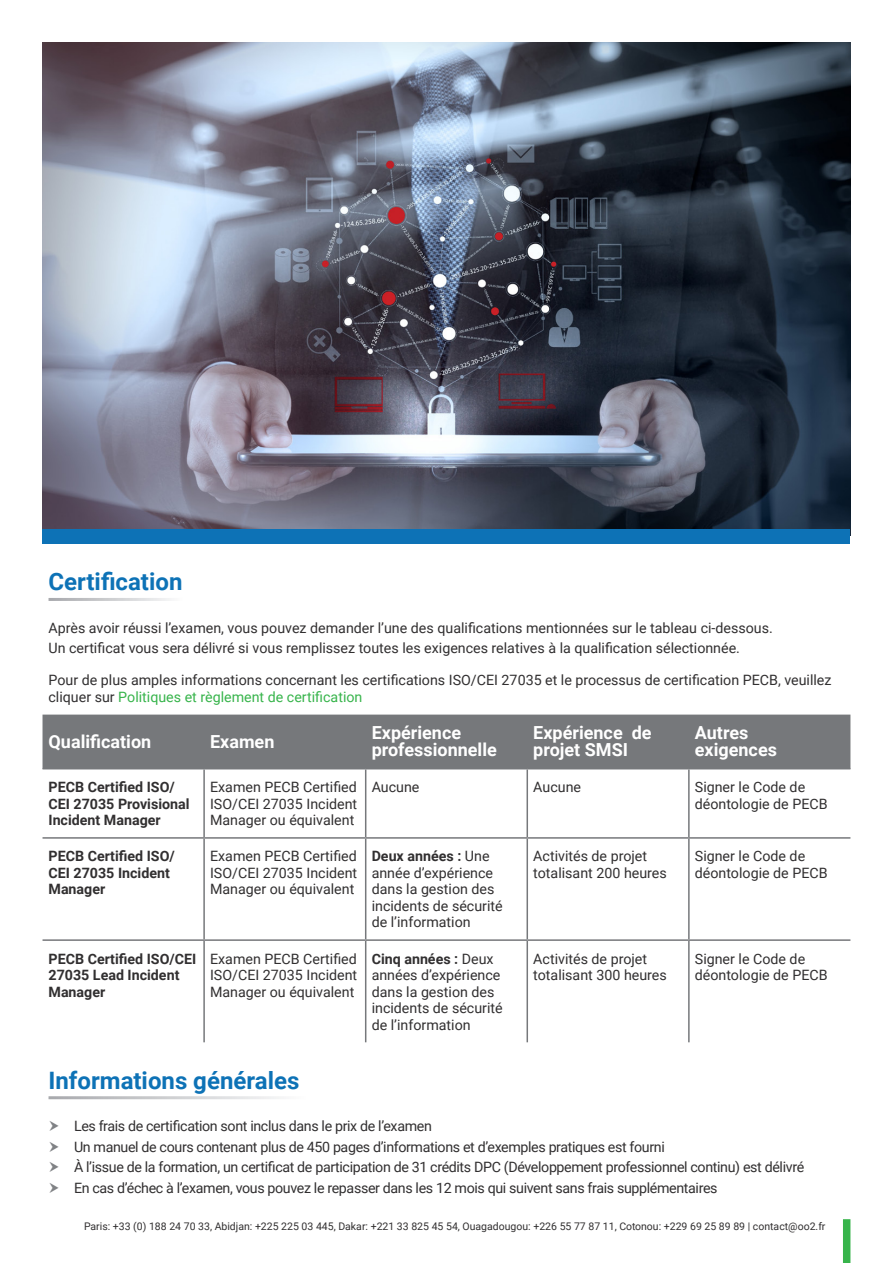
<style>
.page{position:relative;width:893px;height:1263px;background:#fff}
.page>*{position:absolute;margin:0;border:0;box-sizing:border-box;transform-origin:0 0}
.t1{font:700 24px "Roboto";color:#0d72b6}
.t2{font:700 18px/16.5px "Roboto";color:#fff}
.Bullet_Points{font:14.25px/16.5px "Roboto";color:#312f30}
.Bullet_Points-2{font:14.25px "Roboto";letter-spacing:-.025em;color:#312f30}
.t3{font:700 14.25px/16.5px "Roboto";color:#312f30}
.Bullet_Points-3{font:10.5px "Roboto";color:#312f30}
.s1{color:#37b44b}
.s2{font-weight:700}
</style>
<div class="page">
<img style="left:43px;top:43px;width:807px;height:486px">
<div style="left:43px;top:529px;width:807px;height:15px;background:#0d72b6"></div>
<div style="left:43px;top:715px;width:807px;height:53px;background:#76787b"></div>
<hr style="left:203px;top:769px;width:2px;height:68px;background:#76787b">
<hr style="left:365px;top:769px;width:1px;height:68px;background:#76787b">
<hr style="left:526px;top:769px;width:2px;height:68px;background:#76787b">
<hr style="left:688px;top:769px;width:2px;height:68px;background:#76787b">
<hr style="left:43px;top:837px;width:161px;height:2px;background:#76787b">
<hr style="left:204px;top:837px;width:162px;height:2px;background:#76787b">
<hr style="left:203px;top:839px;width:2px;height:100px;background:#76787b">
<hr style="left:366px;top:837px;width:161px;height:2px;background:#76787b">
<hr style="left:365px;top:839px;width:1px;height:100px;background:#76787b">
<hr style="left:527px;top:837px;width:162px;height:2px;background:#76787b">
<hr style="left:526px;top:839px;width:2px;height:100px;background:#76787b">
<hr style="left:689px;top:837px;width:161px;height:2px;background:#76787b">
<hr style="left:688px;top:839px;width:2px;height:100px;background:#76787b">
<hr style="left:43px;top:939px;width:161px;height:2px;background:#76787b">
<hr style="left:204px;top:939px;width:162px;height:2px;background:#76787b">
<hr style="left:203px;top:941px;width:2px;height:101px;background:#76787b">
<hr style="left:366px;top:939px;width:161px;height:2px;background:#76787b">
<hr style="left:365px;top:941px;width:1px;height:101px;background:#76787b">
<hr style="left:527px;top:939px;width:162px;height:2px;background:#76787b">
<hr style="left:526px;top:941px;width:2px;height:101px;background:#76787b">
<hr style="left:689px;top:939px;width:161px;height:2px;background:#76787b">
<hr style="left:688px;top:941px;width:2px;height:101px;background:#76787b">
<hr style="left:43px;top:768px;width:161px;height:1px;background:#76787b">
<hr style="left:204px;top:768px;width:162px;height:1px;background:#76787b">
<hr style="left:366px;top:768px;width:161px;height:1px;background:#76787b">
<hr style="left:527px;top:768px;width:162px;height:1px;background:#76787b">
<hr style="left:689px;top:768px;width:161px;height:1px;background:#76787b">
<div style="left:843px;top:1219px;width:7px;height:44px;background:#37b44b"></div>
<p class="t1" style="left:49px;top:565px;width:135px">Certification</p>
<p class="Bullet_Points" style="left:49px;top:619px;width:726px">Après avoir réussi l’examen, vous pouvez demander l’une des qualifications mentionnées sur le tableau ci-dessous.</p>
<p class="Bullet_Points" style="left:49px;top:639px;width:693px">Un certificat vous sera délivré si vous remplissez toutes les exigences relatives à la qualification sélectionnée.</p>
<p class="Bullet_Points" style="left:49px;top:671px;width:785px">Pour de plus amples informations concernant les certifications ISO/CEI 27035 et le processus de certification PECB, veuillez cliquer sur <span class="s1">Politiques et règlement de certification</span></p>
<p class="t2" style="left:49px;top:732px;width:104px">Qualification</p>
<p class="t2" style="left:210px;top:732px;width:66px">Examen</p>
<p class="t2" style="left:372px;top:724px;width:91px">Expérience</p>
<p class="t2" style="left:533px;top:724px;width:120px">Expérience de projet SMSI</p>
<p class="t2" style="left:695px;top:724px;width:55px">Autres</p>
<p class="t2" style="left:372px;top:741px;width:127px">professionnelle</p>
<p class="t2" style="left:695px;top:741px;width:84px">exigences</p>
<p class="t3" style="left:49px;top:778px;width:143px">PECB Certified ISO/<br>CEI 27035 Provisional<br>Incident Manager</p>
<p class="Bullet_Points" style="left:210px;top:778px;width:149px;text-align:justify">Examen PECB Certified ISO/CEI 27035 Incident Manager ou équivalent</p>
<p class="Bullet_Points" style="left:372px;top:778px;width:49px">Aucune</p>
<p class="Bullet_Points" style="left:533px;top:778px;width:49px">Aucune</p>
<p class="Bullet_Points" style="left:695px;top:778px;width:134px">Signer le Code de déontologie de PECB</p>
<p class="t3" style="left:49px;top:847px;width:128px">PECB Certified ISO/<br>CEI 27035 Incident<br>Manager</p>
<p class="Bullet_Points" style="left:210px;top:847px;width:149px;text-align:justify">Examen PECB Certified ISO/CEI 27035 Incident Manager ou équivalent</p>
<p class="Bullet_Points" style="left:372px;top:847px;width:133px"><span class="s2">Deux années :</span> Une année d’expérience dans la gestion des incidents de sécurité de l’information</p>
<p class="Bullet_Points" style="left:533px;top:847px;width:135px">Activités de projet totalisant 200 heures</p>
<p class="Bullet_Points" style="left:695px;top:847px;width:134px">Signer le Code de déontologie de PECB</p>
<p class="t3" style="left:49px;top:950px;width:149px">PECB Certified ISO/CEI<br>27035 Lead Incident<br>Manager</p>
<p class="Bullet_Points" style="left:210px;top:950px;width:149px;text-align:justify">Examen PECB Certified ISO/CEI 27035 Incident Manager ou équivalent</p>
<p class="Bullet_Points" style="left:372px;top:950px;width:133px"><span class="s2">Cinq années :</span> Deux années d’expérience dans la gestion des incidents de sécurité de l’information</p>
<p class="Bullet_Points" style="left:533px;top:950px;width:135px">Activités de projet totalisant 300 heures</p>
<p class="Bullet_Points" style="left:695px;top:950px;width:134px">Signer le Code de déontologie de PECB</p>
<p class="t1" style="left:49px;top:1063px;width:252px">Informations générales</p>
<p class="Bullet_Points-2" style="left:74px;top:1116px;width:359px">Les frais de certification sont inclus dans le prix de l’examen</p>
<p class="Bullet_Points-2" style="left:74px;top:1137px;width:592px">Un manuel de cours contenant plus de 450 pages d’informations et d’exemples pratiques est fourni</p>
<p class="Bullet_Points-2" style="left:74px;top:1157px;width:732px">À l’issue de la formation, un certificat de participation de 31 crédits DPC (Développement professionnel continu) est délivré</p>
<p class="Bullet_Points-2" style="left:74px;top:1178px;width:645px">En cas d’échec à l’examen, vous pouvez le repasser dans les 12 mois qui suivent sans frais supplémentaires</p>
<p class="Bullet_Points-3" style="left:84px;top:1218px;width:743px">Paris: +33 (0) 188 24 70 33, Abidjan: +225 225 03 445, Dakar: +221 33 825 45 54, Ouagadougou: +226 55 77 87 11, Cotonou: +229 69 25 89 89 | contact@oo2.fr</p>
</div>
